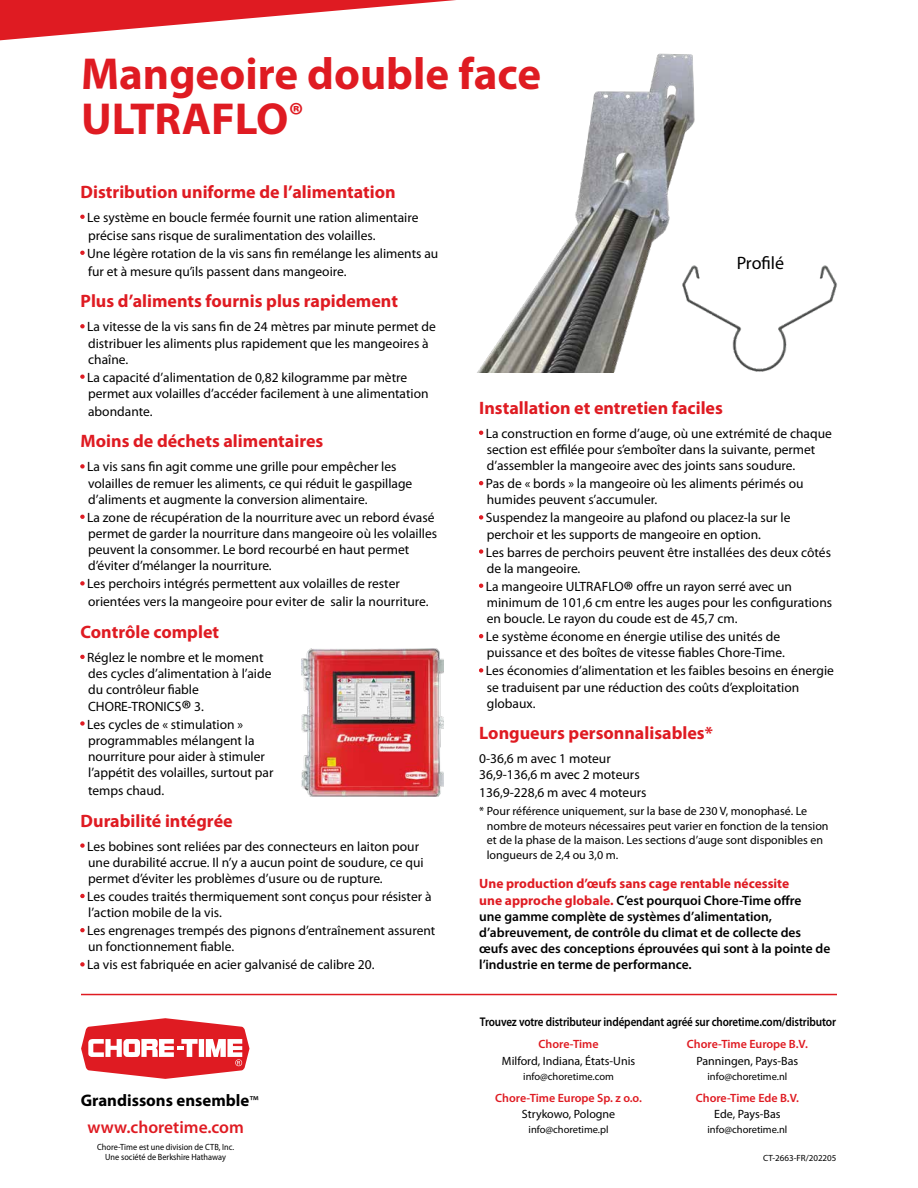
<style>
.page{position:relative;width:918px;height:1188px;background:#fff}
.page>*{position:absolute;margin:0;border:0;box-sizing:border-box;transform-origin:0 0}
.t1{font:700 45px/45px "Myriad Pro";color:#df1b22}
.t2{font:700 18px "Myriad Pro";color:#df1b22}
.t3{font:18px "Myriad Pro";letter-spacing:-.005em;color:#000}
.t4{font:600 17.4px "Myriad Pro";color:#df1b22}
.t5{font:700 16.8px "Myriad Pro";color:#000}
.t6{font:13.5px/16.2px "Myriad Pro";color:#000}
.t7{font:600 13.5px/16.2px "Myriad Pro";color:#000}
.t8{font:600 12.6px "Myriad Pro";letter-spacing:-.01em;color:#000;scale:.88 1}
.t9{font:12px/14.4px "Myriad Pro";color:#000}
.t10{font:600 12px "Myriad Pro";color:#df1b22}
.t11{font:10.5px "Myriad Pro";color:#000}
.t12{font:9px/10.8px "Myriad Pro";color:#000;text-align:center;scale:.92 1}
.t13{font:9px "Myriad Pro";color:#000}
.s1{color:#df1b22}
.s2{font-size:24px}
.s3{font-weight:400;font-size:14.7px}
.s4{font-weight:700;color:#df1b22}
</style>
<div class="page">
<img style="left:723px;top:265px;width:114px;height:107px">
<svg style="left:0;top:0;width:456px;height:40px"></svg>
<hr style="left:81px;top:994px;width:756px;height:1px;background:#df1b22">
<img style="left:301px;top:648px;width:142px;height:149px">
<svg style="left:81px;top:1018px;width:168px;height:61px"></svg>
<img style="left:477px;top:53px;width:246px;height:319px">
<div style="left:722px;top:233px;width:79px;height:44px;background:#fff"></div>
<h1 class="t1" style="left:81px;top:49px;width:462px">Mangeoire double face<br>ULTRAFLO<sup>®</sup></h1>
<h2 class="t2" style="left:81px;top:180px;width:317px">Distribution uniforme de l’alimentation</h2>
<p class="t6" style="left:88px;top:208px;width:332px;line-height:18px;text-indent:-8px"><span class="s1">•</span> Le système en boucle fermée fournit une ration alimentaire précise sans risque de suralimentation des volailles.</p>
<p class="t6" style="left:88px;top:244px;width:352px;line-height:18px;text-indent:-8px"><span class="s1">•</span> Une légère rotation de la vis sans fin remélange les aliments au fur et à mesure qu’ils passent dans mangeoire.</p>
<h2 class="t2" style="left:81px;top:290px;width:319px">Plus d’aliments fournis plus rapidement</h2>
<p class="t6" style="left:88px;top:318px;width:349px;text-indent:-8px"><span class="s1">•</span> La vitesse de la vis sans fin de 24 mètres par minute permet de distribuer les aliments plus rapidement que les mangeoires à chaîne.</p>
<p class="t6" style="left:88px;top:369px;width:342px;text-indent:-8px"><span class="s1">•</span> La capacité d’alimentation de 0,82 kilogramme par mètre permet aux volailles d’accéder facilement à une alimentation</p>
<p class="t6" style="left:88px;top:403px;width:66px">abondante.</p>
<h2 class="t2" style="left:81px;top:430px;width:244px">Moins de déchets alimentaires</h2>
<p class="t6" style="left:88px;top:459px;width:326px;text-indent:-8px"><span class="s1">•</span> La vis sans fin agit comme une grille pour empêcher les volailles de remuer les aliments, ce qui réduit le gaspillage d’aliments et augmente la conversion alimentaire.</p>
<p class="t6" style="left:88px;top:509px;width:351px;text-indent:-8px"><span class="s1">•</span> La zone de récupération de la nourriture avec un rebord évasé permet de garder la nourriture dans mangeoire où les volailles peuvent la consommer. Le bord recourbé en haut permet d’éviter d’mélanger la nourriture.</p>
<p class="t6" style="left:88px;top:575px;width:342px;line-height:18px;text-indent:-8px"><span class="s1">•</span> Les perchoirs intégrés permettent aux volailles de rester orientées vers la mangeoire pour eviter de salir la nourriture.</p>
<h2 class="t2" style="left:81px;top:620px;width:140px">Contrôle complet</h2>
<p class="t6" style="left:88px;top:649px;width:185px;text-indent:-8px"><span class="s1">•</span> Réglez le nombre et le moment des cycles d’alimentation à l’aide du contrôleur fiable<br>CHORE-TRONICS<span class="s2">®</span> 3.</p>
<p class="t6" style="left:88px;top:716px;width:187px;text-indent:-8px"><span class="s1">•</span> Les cycles de « stimulation » programmables mélangent la nourriture pour aider à stimuler l’appétit des volailles, surtout par</p>
<p class="t6" style="left:88px;top:782px;width:78px">temps chaud.</p>
<h2 class="t2" style="left:81px;top:809px;width:154px">Durabilité intégrée</h2>
<p class="t6" style="left:88px;top:838px;width:337px;text-indent:-8px"><span class="s1">•</span> Les bobines sont reliées par des connecteurs en laiton pour une durabilité accrue. Il n’y a aucun point de soudure, ce qui permet d’éviter les problèmes d’usure ou de rupture.</p>
<p class="t6" style="left:88px;top:888px;width:345px;text-indent:-8px"><span class="s1">•</span> Les coudes traités thermiquement sont conçus pour résister à l’action mobile de la vis.</p>
<p class="t6" style="left:88px;top:922px;width:349px;text-indent:-8px"><span class="s1">•</span> Les engrenages trempés des pignons d’entraînement assurent un fonctionnement fiable.</p>
<p class="t6" style="left:81px;top:957px;width:295px"><span class="s1">•</span> La vis est fabriquée en acier galvanisé de calibre 20.</p>
<p class="t5" style="left:81px;top:1089px;width:179px">Grandissons ensemble<span class="s3">™</span></p>
<p class="t4" style="left:87px;top:1116px;width:158px">www.choretime.com</p>
<p class="t12" style="left:97px;top:1141px;width:150px">Chore-Time est une division de CTB, Inc.<br>Une société de Berkshire Hathaway</p>
<h2 class="t3" style="left:737px;top:251px;width:49px">Profilé</h2>
<h2 class="t2" style="left:479px;top:396px;width:245px">Installation et entretien faciles</h2>
<p class="t6" style="left:487px;top:425px;width:347px;text-indent:-8px"><span class="s1">•</span> La construction en forme d’auge, où une extrémité de chaque section est effilée pour s’emboîter dans la suivante, permet d’assembler la mangeoire avec des joints sans soudure.</p>
<p class="t6" style="left:487px;top:475px;width:318px;text-indent:-8px"><span class="s1">•</span> Pas de « bords » la mangeoire où les aliments périmés ou humides peuvent s’accumuler.</p>
<p class="t6" style="left:487px;top:510px;width:305px;text-indent:-8px"><span class="s1">•</span> Suspendez la mangeoire au plafond ou placez-la sur le perchoir et les supports de mangeoire en option.</p>
<p class="t6" style="left:487px;top:544px;width:346px;text-indent:-8px"><span class="s1">•</span> Les barres de perchoirs peuvent être installées des deux côtés de la mangeoire.</p>
<p class="t6" style="left:487px;top:578px;width:347px;text-indent:-8px"><span class="s1">•</span> La mangeoire ULTRAFLO<span class="s2">®</span> offre un rayon serré avec un minimum de 101,6 cm entre les auges pour les configurations en boucle. Le rayon du coude est de 45,7 cm.</p>
<p class="t6" style="left:479px;top:628px;width:307px;text-align:center"><span class="s1">•</span> Le système économe en énergie utilise des unités de puissance et des boîtes de vitesse fiables Chore-Time.</p>
<p class="t6" style="left:487px;top:663px;width:349px;text-indent:-8px"><span class="s1">•</span> Les économies d’alimentation et les faibles besoins en énergie se traduisent par une réduction des coûts d’exploitation globaux.</p>
<h2 class="t2" style="left:479px;top:721px;width:235px">Longueurs personnalisables*</h2>
<p class="t6" style="left:479px;top:750px;width:162px">0-36,6 m avec 1 moteur<br>36,9-136,6 m avec 2 moteurs</p>
<p class="t6" style="left:479px;top:785px;width:169px">136,9-228,6 m avec 4 moteurs</p>
<p class="t9" style="left:487px;top:804px;width:343px;text-indent:-8px">* Pour référence uniquement, sur la base de 230 V, monophasé. Le nombre de moteurs nécessaires peut varier en fonction de la tension et de la phase de la maison. Les sections d’auge sont disponibles en longueurs de 2,4 ou 3,0 m.</p>
<p class="t7" style="left:479px;top:875px;width:353px"><span class="s4">Une production d’œufs sans cage rentable nécessite<br>une approche globale.</span> C’est pourquoi Chore-Time offre<br>une gamme complète de systèmes d’alimentation, d’abreuvement, de contrôle du climat et de collecte des œufs avec des conceptions éprouvées qui sont à la pointe de l’industrie en terme de performance.</p>
<p class="t8" style="left:480px;top:1014px;width:406px">Trouvez votre distributeur indépendant agréé sur choretime.com/distributor</p>
<p class="t10" style="left:539px;top:1037px;width:62px">Chore-Time</p>
<p class="t9" style="left:502px;top:1054px;width:135px">Milford, Indiana, États-Unis</p>
<p class="t11" style="left:523px;top:1070px;width:92px">info@choretime.com</p>
<p class="t10" style="left:495px;top:1090px;width:148px">Chore-Time Europe Sp. z o.o.</p>
<p class="t9" style="left:522px;top:1107px;width:95px">Strykowo, Pologne</p>
<p class="t11" style="left:529px;top:1123px;width:82px">info@choretime.pl</p>
<p class="t10" style="left:687px;top:1037px;width:122px">Chore-Time Europe B.V.</p>
<p class="t9" style="left:696px;top:1054px;width:103px">Panningen, Pays-Bas</p>
<p class="t11" style="left:707px;top:1070px;width:81px">info@choretime.nl</p>
<p class="t10" style="left:696px;top:1090px;width:105px">Chore-Time Ede B.V.</p>
<p class="t9" style="left:714px;top:1107px;width:68px">Ede, Pays-Bas</p>
<p class="t11" style="left:707px;top:1123px;width:81px">info@choretime.nl</p>
<p class="t13" style="left:763px;top:1152px;width:75px">CT-2663-FR/202205</p>
</div>
